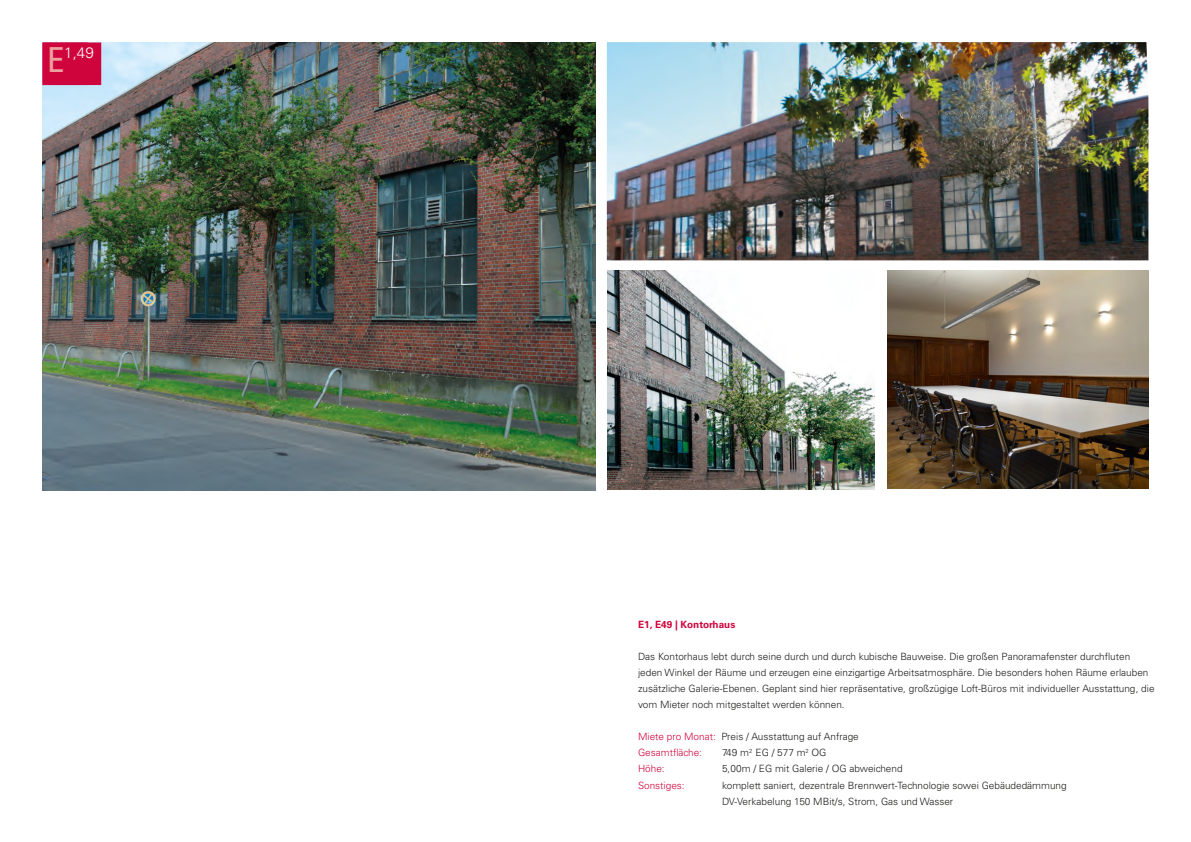
<style>
.page{position:relative;width:1191px;height:842px;background:#fff}
.page>*{position:absolute;margin:0;border:0;box-sizing:border-box;transform-origin:0 0}
.t1{font:condensed 34.5px "Univers LT";color:#eba19e}
.t2{font:300 15.1px "Univers LT";color:#fff}
.t3{font:300 10px/16px "Univers LT";color:#1d1d1b}
.t4{font:300 10px "Univers LT";color:#d0043d}
.t5{font:700 10px "Univers LT";color:#d0043d}
.s1{color:#d0043d}
</style>
<div class="page">
<img style="left:43px;top:42px;width:552px;height:448px">
<img style="left:607px;top:42px;width:541px;height:218px">
<div style="left:43px;top:43px;width:58px;height:42px;background:#d0043d"></div>
<img style="left:607px;top:271px;width:267px;height:218px">
<img style="left:887px;top:270px;width:261px;height:218px">
<p class="t1" style="left:47px;top:38px;width:19px">E</p>
<p class="t2" style="left:64px;top:44px;width:31px">1,49</p>
<p class="t2" style="left:64px;top:44px;width:18px">37</p>
<p class="t5" style="left:638px;top:619px;width:99px">E1, E49 | Kontorhaus</p>
<p class="t3" style="left:638px;top:649px;width:518px">Das Kontorhaus lebt durch seine durch und durch kubische Bauweise. Die großen Panoramafenster durchfluten jeden Winkel der Räume und erzeugen eine einzigartige Arbeitsatmosphäre. Die besonders hohen Räume erlauben zusätzliche Galerie-Ebenen. Geplant sind hier repräsentative, großzügige Loft-Büros mit individueller Ausstattung, die vom Mieter noch mitgestaltet werden können.</p>
<p class="t3" style="left:638px;top:729px;width:222px"><span class="s1">Miete pro Monat:</span> Preis / Ausstattung auf Anfrage</p>
<p class="t4" style="left:638px;top:747px;width:65px">Gesamtfläche:</p>
<p class="t3" style="left:722px;top:745px;width:106px">749 m<sup>2</sup> EG / 577 m<sup>2</sup> OG</p>
<p class="t4" style="left:638px;top:763px;width:28px">Höhe:</p>
<p class="t3" style="left:722px;top:761px;width:182px">5,00m / EG mit Galerie / OG abweichend</p>
<p class="t4" style="left:638px;top:779px;width:48px">Sonstiges:</p>
<p class="t3" style="left:722px;top:777px;width:346px">komplett saniert, dezentrale Brennwert-Technologie sowei Gebäudedämmung</p>
<p class="t3" style="left:722px;top:793px;width:233px">DV-Verkabelung 150 MBit/s, Strom, Gas und Wasser</p>
</div>
